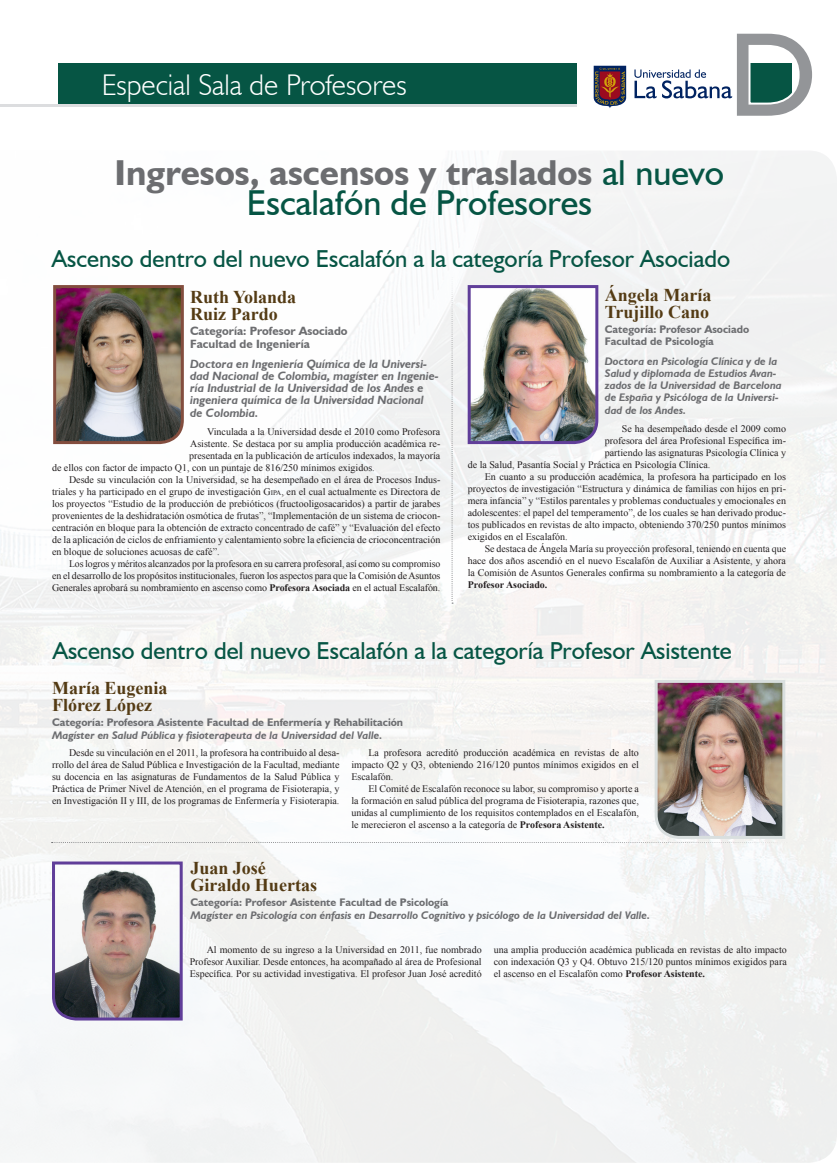
<style>
.page{position:relative;width:837px;height:1163px;background:#fff}
.page>*{position:absolute;margin:0;border:0;box-sizing:border-box;transform-origin:0 0}
.t1{font:120px "Humanist 521 BT";color:#939598}
.t2{font:36px/30px "Humanist 521 BT";color:#065544;text-align:center}
.t3{font:300 29.9px "Humanist 521 BT";color:#fff}
.t4{font:24.5px "Humanist 521 BT";color:#065544}
.t5{font:700 18px/17px "Times New Roman";color:#543b14}
.t6{font:italic 700 12px/12.2px "Humanist 521 BT";color:#6c6d70}
.t7{font:700 12px/13px "Humanist 521 BT";color:#6c6d70}
.t8{font:italic 700 11px/12px "Humanist 521 BT";color:#6c6d70}
.t9{font:700 11px/12px "Humanist 521 BT";color:#6c6d70}
.t10{font:10px/12px "Times New Roman";color:#231f20;text-align:justify}
.t11{font:700 10px "Times New Roman";color:#231f20}
.s1{font-weight:700;color:#6c6d70}
.s2{font-style:inherit}
.s3{font-size:7px}
.s4{font-weight:700}
</style>
<div class="page">
<img style="left:53px;top:285px;width:131px;height:160px">
<svg style="left:50px;top:859px;width:134px;height:162px"></svg>
<img style="left:466px;top:283px;width:133px;height:162px">
<svg style="left:451px;top:277px;width:2px;height:326px"></svg>
<svg style="left:52px;top:678px;width:735px;height:164px"></svg>
<div style="left:58px;top:63px;width:518px;height:43px;background:#065544"></div>
<svg style="left:593px;top:66px;width:33px;height:42px"></svg>
<hr style="left:0;top:104px;width:576px;height:2px;background:#dcdddf">
<svg style="left:634px;top:63px;width:158px;height:43px"></svg>
<h3 class="t3" style="left:102px;top:66px;width:306px">Especial Sala de Profesores</h3>
<h1 class="t1" style="left:727px;top:1px;width:90px">D</h1>
<h2 class="t2" style="left:115px;top:157px;width:611px"><span class="s1">Ingresos, ascensos y traslados</span> al nuevo<br>Escalafón de Profesores</h2>
<h3 class="t4" style="left:52px;top:243px;width:679px">Ascenso dentro del nuevo Escalafón a la categoría Profesor Asociado</h3>
<h3 class="t5" style="left:190px;top:288px;width:107px">Ruth Yolanda<br>Ruiz Pardo</h3>
<p class="t7" style="left:190px;top:324px;width:159px">Categoría: Profesor Asociado<br>Facultad de Ingeniería</p>
<p class="t6" style="left:190px;top:358px;width:250px">Doctora en Ingeniería Química de la Universi&shy;dad Nacional de Colombia, magíster en Ingenie&shy;ría Industrial de la Universidad de los Andes e ingeniera química de la Universidad Nacional de Colombia.</p>
<p class="t10" style="left:207px;top:425px;width:235px">Vinculada a la Universidad desde el 2010 como Profesora</p>
<p class="t10" style="left:190px;top:437px;width:251px">Asistente. Se destaca por su amplia producción académica re-</p>
<p class="t10" style="left:189px;top:449px;width:253px">presentada en la publicación de artículos indexados, la mayoría</p>
<p class="t10" style="left:52px;top:461px;width:324px">de ellos con factor de impacto Q1, con un puntaje de 816/250 mínimos exigidos.</p>
<p class="t10" style="left:69px;top:473px;width:373px">Desde su vinculación con la Universidad, se ha desempeñado en el área de Procesos Indus-</p>
<p class="t10" style="left:52px;top:485px;width:389px">triales y ha participado en el grupo de investigación <span class="s2">G</span><span class="s3">ipa</span>, en el cual actualmente es Directora de</p>
<p class="t10" style="left:52px;top:497px;width:390px">los proyectos “Estudio de la producción de prebióticos (fructooligosacaridos) a partir de jarabes</p>
<p class="t10" style="left:52px;top:509px;width:390px">provenientes de la deshidratación osmótica de frutas”, “Implementación de un sistema de criocon-</p>
<p class="t10" style="left:52px;top:521px;width:390px">centración en bloque para la obtención de extracto concentrado de café” y “Evaluación del efecto</p>
<p class="t10" style="left:52px;top:533px;width:390px">de la aplicación de ciclos de enfriamiento y calentamiento sobre la eficiencia de crioconcentración</p>
<p class="t10" style="left:52px;top:545px;width:169px">en bloque de soluciones acuosas de café”.</p>
<p class="t10" style="left:69px;top:557px;width:373px">Los logros y méritos alcanzados por la profesora en su carrera profesoral, así como su compromiso</p>
<p class="t10" style="left:52px;top:569px;width:390px">en el desarrollo de los propósitos institucionales, fueron los aspectos para que la Comisión de Asuntos</p>
<p class="t10" style="left:52px;top:581px;width:390px">Generales aprobará su nombramiento en ascenso como <span class="s4">Profesora Asociada</span> en el actual Escalafón.</p>
<h3 class="t5" style="left:604px;top:286px;width:108px">Ángela María<br>Trujillo Cano</h3>
<p class="t9" style="left:604px;top:323px;width:146px">Categoría: Profesor Asociado<br>Facultad de Psicología</p>
<p class="t8" style="left:604px;top:355px;width:178px">Doctora en Psicología Clínica y de la Salud y diplomada de Estudios Avan&shy;zados de la Universidad de Barcelona de España y Psicóloga de la Universi-</p>
<p class="t8" style="left:604px;top:404px;width:83px">dad de los Andes.</p>
<p class="t10" style="left:621px;top:422px;width:166px">Se ha desempeñado desde el 2009 como</p>
<p class="t10" style="left:604px;top:434px;width:183px">profesora del área Profesional Específica im-</p>
<p class="t10" style="left:604px;top:446px;width:183px">partiendo las asignaturas Psicología Clínica y</p>
<p class="t10" style="left:467px;top:458px;width:244px">de la Salud, Pasantía Social y Práctica en Psicología Clínica.</p>
<p class="t10" style="left:484px;top:470px;width:303px">En cuanto a su producción académica, la profesora ha participado en los</p>
<p class="t10" style="left:467px;top:482px;width:320px">proyectos de investigación “Estructura y dinámica de familias con hijos en pri-</p>
<p class="t10" style="left:467px;top:494px;width:320px">mera infancia” y “Estilos parentales y problemas conductuales y emocionales en</p>
<p class="t10" style="left:467px;top:506px;width:320px">adolescentes: el papel del temperamento”, de los cuales se han derivado produc-</p>
<p class="t10" style="left:467px;top:518px;width:320px">tos publicados en revistas de alto impacto, obteniendo 370/250 puntos mínimos</p>
<p class="t10" style="left:467px;top:530px;width:101px">exigidos en el Escalafón.</p>
<p class="t10" style="left:484px;top:542px;width:303px">Se destaca de Ángela María su proyección profesoral, teniendo en cuenta que</p>
<p class="t10" style="left:467px;top:554px;width:320px">hace dos años ascendió en el nuevo Escalafón de Auxiliar a Asistente, y ahora</p>
<p class="t10" style="left:467px;top:566px;width:319px">la Comisión de Asuntos Generales confirma su nombramiento a la categoría de</p>
<p class="t11" style="left:467px;top:577px;width:81px">Profesor Asociado.</p>
<h3 class="t4" style="left:53px;top:636px;width:680px">Ascenso dentro del nuevo Escalafón a la categoría Profesor Asistente</h3>
<h3 class="t5" style="left:52px;top:678px;width:117px">María Eugenia<br>Flórez López</h3>
<p class="t9" style="left:52px;top:716px;width:352px">Categoría: Profesora Asistente Facultad de Enfermería y Rehabilitación</p>
<p class="t8" style="left:52px;top:729px;width:331px">Magíster en Salud Pública y fisioterapeuta de la Universidad del Valle.</p>
<p class="t10" style="left:52px;top:746px;width:289px;text-indent:17px">Desde su vinculación en el 2011, la profesora ha contribuido al desa&shy;rrollo del área de Salud Pública e Investigación de la Facultad, mediante su docencia en las asignaturas de Fundamentos de la Salud Pública y Práctica de Primer Nivel de Atención, en el programa de Fisioterapia, y en Investigación II y III, de los programas de Enfermería y Fisioterapia.</p>
<p class="t10" style="left:351px;top:746px;width:289px;text-indent:17px">La profesora acreditó producción académica en revistas de alto impacto Q2 y Q3, obteniendo 216/120 puntos mínimos exigidos en el Escalafón.</p>
<p class="t10" style="left:351px;top:782px;width:289px;text-indent:17px">El Comité de Escalafón reconoce su labor, su compromiso y aporte a la formación en salud pública del programa de Fisioterapia, razones que, unidas al cumplimiento de los requisitos contemplados en el Escalafón, le merecieron el ascenso a la categoría de <span class="s4">Profesora Asistente.</span></p>
<h3 class="t5" style="left:190px;top:858px;width:128px">Juan José<br>Giraldo Huertas</h3>
<p class="t9" style="left:190px;top:895px;width:259px">Categoría: Profesor Asistente Facultad de Psicología</p>
<p class="t8" style="left:190px;top:908px;width:461px">Magíster en Psicología con énfasis en Desarrollo Cognitivo y psicólogo de la Universidad del Valle.</p>
<p class="t10" style="left:190px;top:942px;width:293px;text-indent:17px">Al momento de su ingreso a la Universidad en 2011, fue nombrado Profesor Auxiliar. Desde entonces, ha acompañado al área de Profesional Específica. Por su actividad investigativa. El profesor Juan José acreditó</p>
<p class="t10" style="left:493px;top:942px;width:294px">una amplia producción académica publicada en revistas de alto impacto con indexación Q3 y Q4. Obtuvo 215/120 puntos mínimos exigidos para el ascenso en el Escalafón como <span class="s4">Profesor Asistente.</span></p>
</div>
